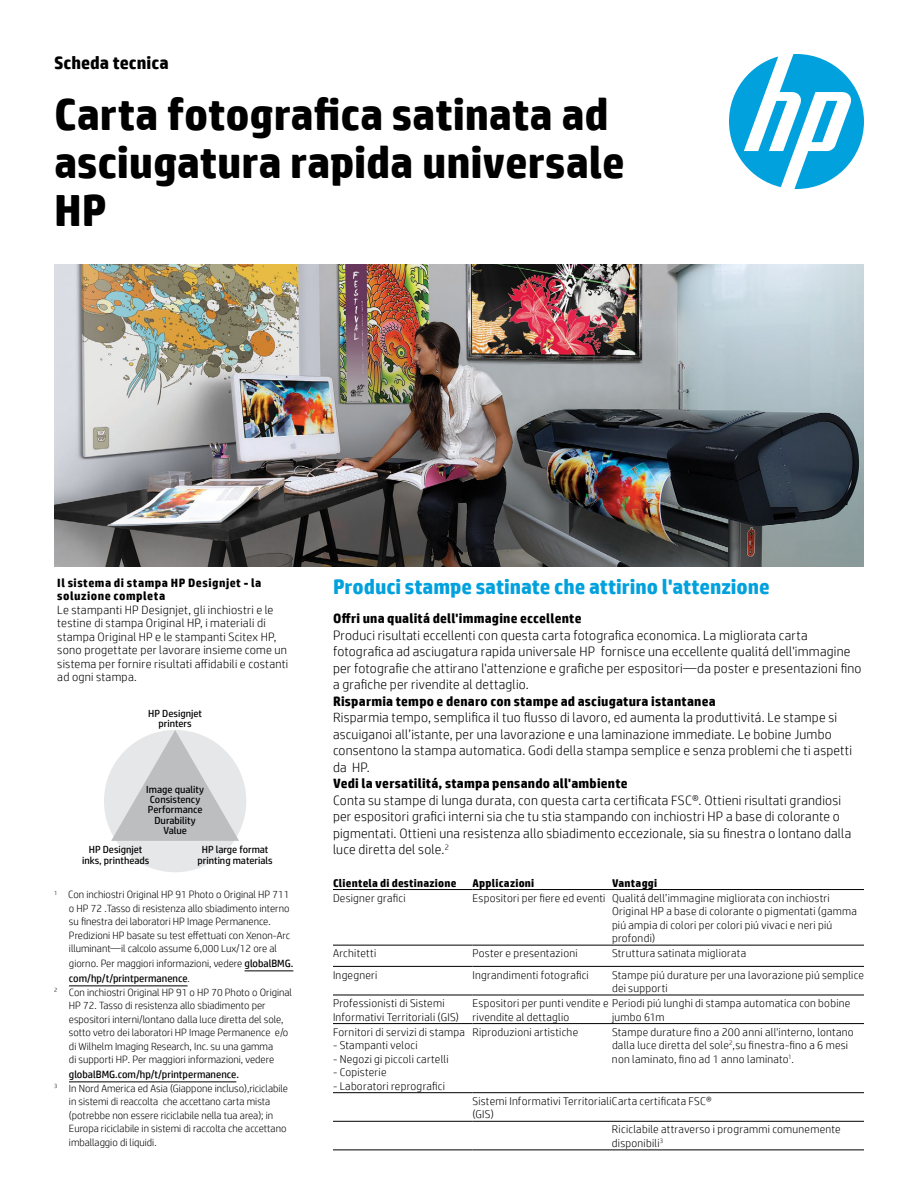
<style>
.page{position:relative;width:918px;height:1188px;background:#fff}
.page>*{position:absolute;margin:0;border:0;box-sizing:border-box;transform-origin:0 0}
.t1{font:700 45px/48px "HP Simplified";letter-spacing:-.005em;color:#000}
.t2{font:700 21px "HP Simplified";letter-spacing:-.005em;color:#00a1dd}
.t3{font:700 18px "HP Simplified";color:#000}
.t4{font:300 13.5px/16.5px "HP Simplified";letter-spacing:.015em;color:#000}
.t5{font:700 13.5px "HP Simplified";letter-spacing:.015em;color:#000}
.t6{font:300 12px/13.5px "HP Simplified";letter-spacing:.02em;color:#000}
.t7{font:700 12px/13.5px "HP Simplified";letter-spacing:.04em;color:#000}
.t8{font:300 11.25px/13.5px "HP Simplified";letter-spacing:.025em;color:#000}
.t9{font:700 11.25px "HP Simplified";letter-spacing:.02em;color:#000}
.t10{font:300 10.5px/13.5px "HP Simplified";color:#000}
.t11{font:10.5px "HP Simplified";color:#000}
.t12{font:10.2px/10.4px "HP Simplified";color:#000;text-align:center}
.s1{font-weight:400}
</style>
<div class="page">
<img style="left:54px;top:264px;width:810px;height:302px">
<svg style="left:729px;top:54px;width:135px;height:135px"></svg>
<hr style="left:333px;top:945px;width:139px;height:1px;background:#000">
<hr style="left:472px;top:945px;width:140px;height:1px;background:#000">
<hr style="left:612px;top:945px;width:252px;height:1px;background:#000">
<hr style="left:333px;top:966px;width:139px;height:1px;background:#000">
<hr style="left:472px;top:966px;width:140px;height:1px;background:#000">
<hr style="left:612px;top:966px;width:252px;height:1px;background:#000">
<hr style="left:333px;top:995px;width:139px;height:1px;background:#000">
<hr style="left:472px;top:995px;width:140px;height:1px;background:#000">
<hr style="left:612px;top:995px;width:252px;height:1px;background:#000">
<hr style="left:333px;top:1023px;width:139px;height:1px;background:#000">
<hr style="left:472px;top:1023px;width:140px;height:1px;background:#000">
<hr style="left:612px;top:1023px;width:252px;height:1px;background:#000">
<hr style="left:333px;top:1092px;width:139px;height:1px;background:#000">
<hr style="left:472px;top:1092px;width:140px;height:1px;background:#000">
<hr style="left:612px;top:1092px;width:252px;height:1px;background:#000">
<hr style="left:333px;top:1121px;width:139px;height:1px;background:#000">
<hr style="left:472px;top:1121px;width:140px;height:1px;background:#000">
<hr style="left:612px;top:1121px;width:252px;height:1px;background:#000">
<hr style="left:333px;top:1150px;width:139px;height:1px;background:#000">
<hr style="left:472px;top:1150px;width:140px;height:1px;background:#000">
<hr style="left:612px;top:1150px;width:252px;height:1px;background:#000">
<hr style="left:333px;top:889px;width:139px;height:1px;background:#000">
<hr style="left:472px;top:889px;width:140px;height:1px;background:#000">
<hr style="left:612px;top:889px;width:252px;height:1px;background:#000">
<div style="left:104px;top:730px;width:142px;height:142px;background:#e6e7e8;border-radius:50%"></div>
<svg style="left:111px;top:730px;width:128px;height:111px"></svg>
<hr style="left:245px;top:971px;width:48px;height:1px;background:#000">
<hr style="left:69px;top:986px;width:119px;height:1px;background:#000">
<hr style="left:69px;top:1082px;width:167px;height:1px;background:#000">
<h3 class="t3" style="left:54px;top:51px;width:116px">Scheda tecnica</h3>
<h1 class="t1" style="left:54px;top:91px;width:572px">Carta fotografica satinata ad asciugatura rapida universale<br>HP</h1>
<p class="t7" style="left:57px;top:576px;width:206px">Il sistema di stampa HP Designjet - la soluzione completa</p>
<p class="t6" style="left:57px;top:603px;width:232px">Le stampanti HP Designjet, gli inchiostri e le testine di stampa Original HP, i materiali di stampa Original HP e le stampanti Scitex HP, sono progettate per lavorare insieme come un sistema per fornire risultati affidabili e costanti ad ogni stampa.</p>
<p class="t12" style="left:148px;top:708px;width:55px">HP Designjet printers</p>
<p class="t12" style="left:146px;top:784px;width:59px">Image quality<br>Consistency<br>Performance<br>Durability<br>Value</p>
<p class="t12" style="left:82px;top:844px;width:69px">HP Designjet inks, printheads</p>
<p class="t12" style="left:198px;top:844px;width:77px">HP large format printing materials</p>
<p class="t10" style="left:69px;top:887px;width:223px;text-indent:-15px"><sup>1</sup> Con inchiostri Original HP 91 Photo o Original HP 711 o HP 72 .Tasso di resistenza allo sbiadimento interno su finestra dei laboratori HP Image Permanence.<br>Predizioni HP basate su test effettuati con Xenon-Arc illuminant—il calcolo assume 6,000 Lux/12 ore al</p>
<p class="t10" style="left:69px;top:956px;width:226px;line-height:15px">giorno. Per maggiori informazioni, vedere <span class="s1">globalBMG. com/hp/t/printpermanence</span>.</p>
<p class="t10" style="left:69px;top:985px;width:225px;text-indent:-15px"><sup>2</sup> Con inchiostri Original HP 91 o HP 70 Photo o Original HP 72. Tasso di resistenza allo sbiadimento per espositori interni/lontano dalla luce diretta del sole, sotto vetro dei laboratori HP Image Permanence e/o di Wilhelm Imaging Research, Inc. su una gamma<br>di supporti HP. Per maggiori informazioni, vedere</p>
<p class="t11" style="left:69px;top:1068px;width:171px">globalBMG.com/hp/t/printpermanence.</p>
<p class="t10" style="left:54px;top:1081px;width:235px"><sup>3</sup> In Nord America ed Asia (Giappone incluso),riciclabile</p>
<p class="t10" style="left:69px;top:1094px;width:203px">in sistemi di reaccolta che accettano carta mista</p>
<p class="t10" style="left:69px;top:1108px;width:206px">(potrebbe non essere riciclabile nella tua area); in</p>
<p class="t10" style="left:69px;top:1121px;width:219px">Europa riciclabile in sistemi di raccolta che accettano</p>
<p class="t10" style="left:69px;top:1135px;width:89px">imballaggio di liquidi.</p>
<h2 class="t2" style="left:333px;top:573px;width:438px">Produci stampe satinate che attirino l'attenzione</h2>
<p class="t5" style="left:333px;top:610px;width:250px">Offri una qualitá dell'immagine eccellente</p>
<p class="t4" style="left:333px;top:627px;width:530px">Produci risultati eccellenti con questa carta fotografica economica. La migliorata carta fotografica ad asciugatura rapida universale HP fornisce una eccellente qualitá dell'immagine per fotografie che attirano l'attenzione e grafiche per espositori—da poster e presentazioni fino a grafiche per rivendite al dettaglio.</p>
<p class="t5" style="left:333px;top:692px;width:384px">Risparmia tempo e denaro con stampe ad asciugatura istantanea</p>
<p class="t4" style="left:333px;top:709px;width:521px">Risparmia tempo, semplifica il tuo flusso di lavoro, ed aumenta la produttivitá. Le stampe si ascuiganoi all’istante, per una lavorazione e una laminazione immediate. Le bobine Jumbo consentono la stampa automatica. Godi della stampa semplice e senza problemi che ti aspetti da HP.</p>
<p class="t5" style="left:333px;top:775px;width:296px">Vedi la versatilitá, stampa pensando all'ambiente</p>
<p class="t4" style="left:333px;top:791px;width:520px">Conta su stampe di lunga durata, con questa carta certificata FSC®. Ottieni risultati grandiosi per espositori grafici interni sia che tu stia stampando con inchiostri HP a base di colorante o pigmentati. Ottieni una resistenza allo sbiadimento eccezionale, sia su finestra o lontano dalla luce diretta del sole.<sup>2</sup></p>
<p class="t9" style="left:333px;top:875px;width:125px">Clientela di destinazione</p>
<p class="t9" style="left:472px;top:875px;width:63px">Applicazioni</p>
<p class="t9" style="left:612px;top:875px;width:47px">Vantaggi</p>
<p class="t8" style="left:333px;top:891px;width:74px">Designer grafici</p>
<p class="t8" style="left:612px;top:891px;width:246px;text-indent:-140px">Espositori per fiere ed eventi Qualitá dell’immagine migliorata con inchiostri Original HP a base di colorante o pigmentati (gamma piú ampia di colori per colori piú vivaci e neri piú profondi)</p>
<p class="t8" style="left:333px;top:946px;width:45px">Architetti</p>
<p class="t8" style="left:472px;top:946px;width:107px">Poster e presentazioni</p>
<p class="t8" style="left:612px;top:946px;width:136px">Struttura satinata migliorata</p>
<p class="t8" style="left:333px;top:968px;width:46px">Ingegneri</p>
<p class="t8" style="left:472px;top:968px;width:118px">Ingrandimenti fotografici</p>
<p class="t8" style="left:612px;top:968px;width:253px">Stampe piú durature per una lavorazione piú semplice dei supporti</p>
<p class="t8" style="left:333px;top:996px;width:128px">Professionisti di Sistemi<br>Informativi Territoriali (GIS)</p>
<p class="t8" style="left:472px;top:996px;width:379px">Espositori per punti vendite e Periodi piú lunghi di stampa automatica con bobine rivendite al dettaglio</p>
<p class="t8" style="left:612px;top:1010px;width:54px">jumbo 61m</p>
<p class="t8" style="left:333px;top:1025px;width:134px">Fornitori di servizi di stampa</p>
<p class="t8" style="left:333px;top:1038px;width:86px">- Stampanti veloci</p>
<p class="t8" style="left:333px;top:1052px;width:117px">- Negozi gi piccoli cartelli</p>
<p class="t8" style="left:333px;top:1065px;width:55px">- Copisterie</p>
<p class="t8" style="left:333px;top:1079px;width:114px">- Laboratori reprografici</p>
<p class="t8" style="left:472px;top:1025px;width:107px">Riproduzioni artistiche</p>
<p class="t8" style="left:612px;top:1025px;width:243px">Stampe durature fino a 200 anni all'interno, lontano dalla luce diretta del sole<sup>2</sup>,su finestra-fino a 6 mesi non laminato, fino ad 1 anno laminato<sup>1</sup>.</p>
<p class="t8" style="left:472px;top:1094px;width:241px">Sistemi Informativi TerritorialiCarta certificata FSC® (GIS)</p>
<p class="t8" style="left:612px;top:1122px;width:230px">Riciclabile attraverso i programmi comunemente disponibili<sup>3</sup></p>
</div>
